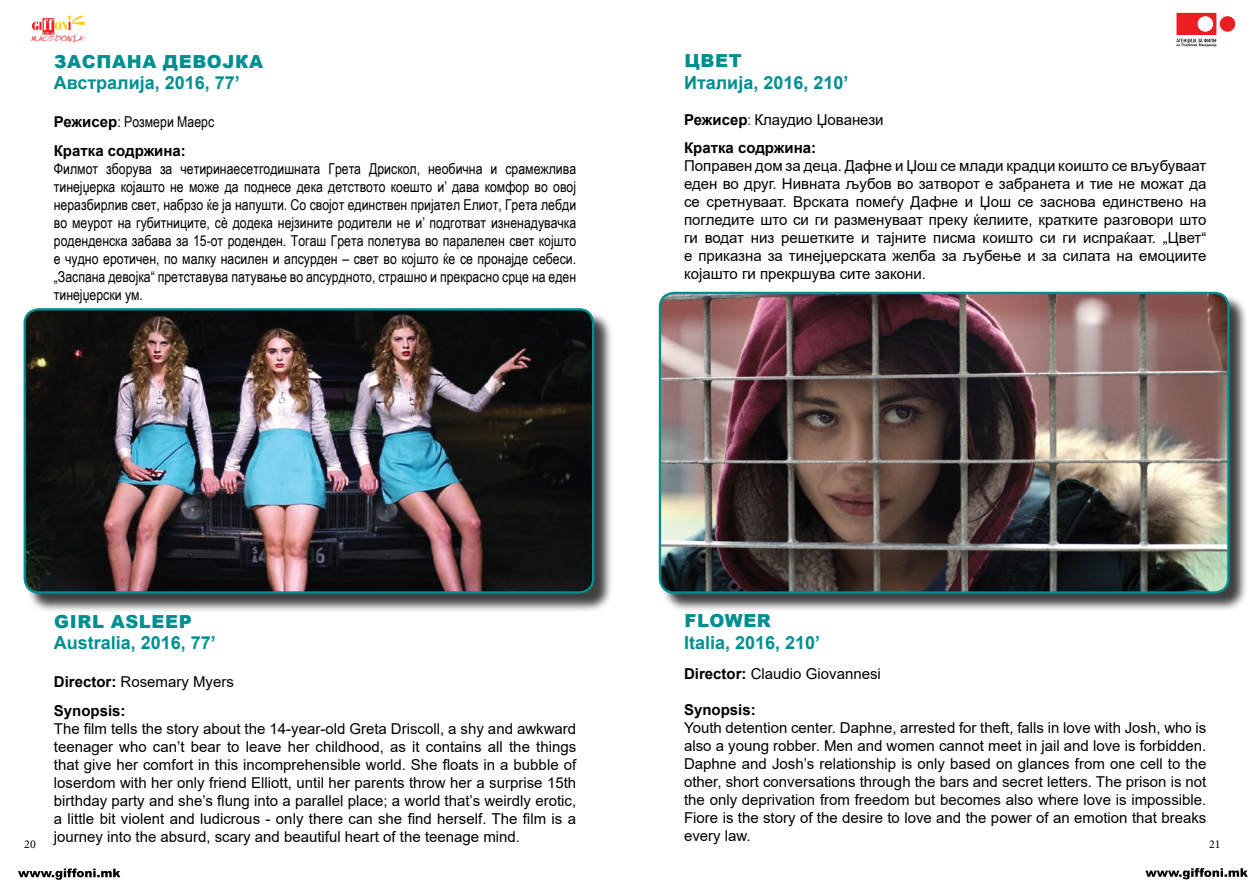
<style>
.page{position:relative;width:1259px;height:893px;background:#fff}
.page>*{position:absolute;margin:0;border:0;box-sizing:border-box;transform-origin:0 0}
.t1{font:700 18px "Arial";color:#008f91}
.t2{font:900 18px "Arial";letter-spacing:.035em;color:#008f91}
.t3{font:15px/18px "Arial";color:#000;text-align:justify}
.t4{font:15px/18px "Arial Narrow";color:#000;text-align:justify}
.t5{font:700 15px/28.5px "Arial";color:#000}
.t6{font:12px "Minion Pro";color:#000}
.t7{font:10.05px "Especial Kay";color:#ed1d24;scale:1.2 1}
.s1{font-family:"Arial";font-weight:700}
.s2{font-family:"Arial Narrow";font-weight:400}
.s3{font-weight:400}
.s4{font-weight:700}
</style>
<div class="page">
<svg style="left:32px;top:16px;width:53px;height:19px"></svg>
<svg style="left:1176px;top:13px;width:40px;height:34px"></svg>
<div style="left:1219px;top:16px;width:16px;height:16px;background:#ed1d24;border-radius:50%"></div>
<svg style="left:1145px;top:868px;width:102px;height:11px"></svg>
<svg style="left:18px;top:868px;width:102px;height:12px"></svg>
<div style="left:26px;top:311px;width:587px;height:301px;background:#000;opacity:.75"></div>
<img style="left:25px;top:309px;width:568px;height:283px">
<div style="left:24px;top:308px;width:570px;height:286px;border:2px solid #008f91;border-radius:14px"></div>
<div style="left:661px;top:294px;width:587px;height:318px;background:#000;opacity:.75"></div>
<img style="left:660px;top:293px;width:568px;height:299px">
<div style="left:659px;top:292px;width:570px;height:302px;border:2px solid #008f91;border-radius:14px"></div>
<p class="t7" style="left:31px;top:34px;width:45px">MACEDONI A</p>
<p class="t2" style="left:54px;top:48px;width:210px">ЗАСПАНА ДЕВОЈКА</p>
<p class="t1" style="left:54px;top:70px;width:188px">Австралија, 2016, 77’</p>
<p class="t4" style="left:54px;top:112px;width:162px"><span class="s1">Режисер</span>: Розмери Маерс</p>
<p class="t5" style="left:54px;top:136px;width:134px">Кратка содржина:</p>
<p class="t4" style="left:54px;top:159px;width:524px">Филмот зборува за четиринаесетгодишната Грета Дрискол, необична и срамежлива тинејџерка којашто не може да поднесе дека детството коешто и’ дава комфор во овој неразбирлив свет, набрзо ќе ја напушти. Со својот единствен пријател Елиот, Грета лебди во меурот на губитниците, сè додека нејзините родители не и’ подготват изненадувачка роденденска забава за 15-от роденден. Тогаш Грета полетува во паралелен свет којшто е чудно еротичен, по малку насилен и апсурден – свет во којшто ќе се пронајде себеси. „Заспана девојка“ претставува патување во апсурдното, страшно и прекрасно срце на еден тинејџерски ум.</p>
<p class="t2" style="left:684px;top:48px;width:55px">ЦВЕТ</p>
<p class="t1" style="left:684px;top:70px;width:166px">Италија, 2016, 210’</p>
<p class="t5" style="left:684px;top:105px;width:201px">Режисер<span class="s2">:</span> <span class="s3">Клаудио Џованези<br></span>Кратка содржина:</p>
<p class="t3" style="left:684px;top:157px;width:524px">Поправен дом за деца. Дафне и Џош се млади крадци коишто се вљубуваат еден во друг. Нивната љубов во затворот е забранета и тие не можат да се сретнуваат. Врската помеѓу Дафне и Џош се заснова единствено на погледите што си ги разменуваат преку ќелиите, кратките разговори што ги водат низ решетките и тајните писма коишто си ги испраќаат. „Цвет“ е приказна за тинејџерската желба за љубење и за силата на емоциите којашто ги прекршува сите закони.</p>
<p class="t2" style="left:684px;top:607px;width:82px">FLOWER</p>
<p class="t1" style="left:684px;top:629px;width:138px">Italia, 2016, 210’</p>
<p class="t3" style="left:684px;top:664px;width:198px"><span class="s4">Director:</span> Claudio Giovannesi</p>
<p class="t5" style="left:684px;top:695px;width:73px">Synopsis:</p>
<p class="t3" style="left:684px;top:718px;width:524px">Youth detention center. Daphne, arrested for theft, falls in love with Josh, who is also a young robber. Men and women cannot meet in jail and love is forbidden.<br>Daphne and Josh’s relationship is only based on glances from one cell to the other, short conversations through the bars and secret letters. The prison is not the only deprivation from freedom but becomes also where love is impossible.<br>Fiore is the story of the desire to love and the power of an emotion that breaks every law.</p>
<p class="t2" style="left:54px;top:608px;width:137px">GIRL ASLEEP</p>
<p class="t1" style="left:54px;top:630px;width:164px">Australia, 2016, 77’</p>
<p class="t5" style="left:54px;top:668px;width:182px">Director: <span class="s3">Rosemary Myers<br></span>Synopsis:</p>
<p class="t3" style="left:54px;top:719px;width:524px">The film tells the story about the 14-year-old Greta Driscoll, a shy and awkward teenager who can’t bear to leave her childhood, as it contains all the things that give her comfort in this incomprehensible world. She floats in a bubble of loserdom with her only friend Elliott, until her parents throw her a surprise 15th birthday party and she’s flung into a parallel place; a world that’s weirdly erotic, a little bit violent and ludicrous - only there can she find herself. The film is a journey into the absurd, scary and beautiful heart of the teenage mind.</p>
<p class="t6" style="left:24px;top:836px;width:13px">20</p>
<p class="t6" style="left:1209px;top:836px;width:13px">21</p>
</div>
